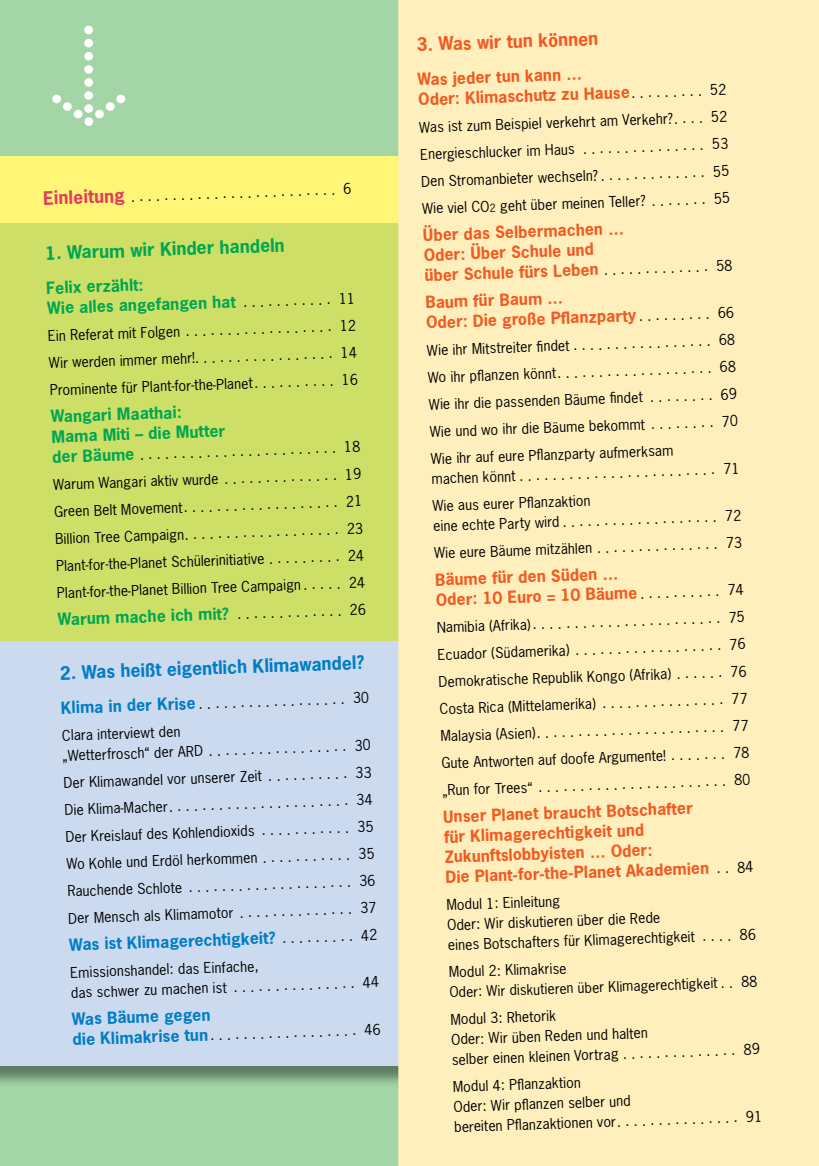
<style>
.page{position:relative;width:819px;height:1166px;background:#a4d5a7}
.page>*{position:absolute;margin:0;border:0;box-sizing:border-box;transform-origin:0 0}
.t1{font:700 17.5px "News Gothic LT";color:#007dc5}
.t2{font:700 17.5px "News Gothic LT";color:#00a651}
.t3{font:700 17.5px "News Gothic LT";color:#f15a22}
.t4{font:700 15.75px/20.1px "News Gothic LT";color:#f15a22}
.t5{font:700 15.75px/20.1px "News Gothic LT";color:#00a651}
.t6{font:700 15.75px "News Gothic LT";color:#007dc5}
.t7{font:14px/27.1px "News Gothic LT";color:#000}
.t8{font:13.83px "News Gothic LT";color:#000}
.s1{font-weight:700;font-size:17.5px;color:#e23c5b}
.s2{font-weight:400;font-size:14px;color:#000}
.s3{font-weight:700;font-size:15.75px;color:#00a651}
.s4{font-weight:700;font-size:15.75px;color:#007dc5}
.s5{font-size:10.5px}
.s6{font-size:14px}
</style>
<div class="page">
<div style="left:0;top:156px;width:403px;height:75px;background:#fff577"></div>
<div style="left:0;top:223px;width:403px;height:433px;background:#cedf68"></div>
<svg style="left:52px;top:26px;width:73px;height:100px"></svg>
<img style="left:0;top:1065px;width:398px;height:19px">
<div style="left:0;top:641px;width:409px;height:424px;background:#ccdaef"></div>
<div style="left:398px;top:0;width:421px;height:1166px;background:#ffefbd"></div>
<p class="t7" style="left:43px;top:186px;width:310px;rotate:-2deg"><span class="s1">Einleitung</span> . . . . . . . . . . . . . . . . . . . . . . . . . 6</p>
<p class="t2" style="left:45px;top:242px;width:241px;rotate:-2deg">1. Warum wir Kinder handeln</p>
<p class="t5" style="left:46px;top:278px;width:309px;rotate:-2deg">Felix erzählt:<br>Wie alles angefangen hat <span class="s2">. . . . . . . . . . . 11</span></p>
<p class="t7" style="left:48px;top:322px;width:309px;text-align:justify;rotate:-2deg">Ein Referat mit Folgen . . . . . . . . . . . . . . . . . . 12<br>Wir werden immer mehr!. . . . . . . . . . . . . . . . . 14<br>Prominente für Plant-for-the-Planet. . . . . . . . . . 16</p>
<p class="t5" style="left:51px;top:406px;width:175px;rotate:-2deg">Wangari Maathai:<br>Mama Miti – die Mutter</p>
<p class="t7" style="left:52px;top:444px;width:310px;text-align:justify;rotate:-2deg"><span class="s3">der Bäume</span> . . . . . . . . . . . . . . . . . . . . . . . . 18<br>Warum Wangari aktiv wurde . . . . . . . . . . . . . . 19<br>Green Belt Movement. . . . . . . . . . . . . . . . . . . 21<br>Billion Tree Campaign. . . . . . . . . . . . . . . . . . . 23<br>Plant-for-the-Planet Schülerinitiative . . . . . . . . . 24<br>Plant-for-the-Planet Billion Tree Campaign . . . . . 24</p>
<p class="t5" style="left:58px;top:609px;width:309px;rotate:-2deg">Warum mache ich mit? <span class="s2">. . . . . . . . . . . . . 26</span></p>
<p class="t1" style="left:59px;top:661px;width:306px;rotate:-2deg">2. Was heißt eigentlich Klimawandel?</p>
<p class="t7" style="left:61px;top:695px;width:309px;rotate:-2deg"><span class="s4">Klima in der Krise</span> . . . . . . . . . . . . . . . . . . 30<br>Clara interviewt den</p>
<p class="t7" style="left:62px;top:742px;width:309px;text-align:justify;rotate:-2deg">„Wetterfrosch“ der ARD . . . . . . . . . . . . . . . . . 30<br>Der Klimawandel vor unserer Zeit . . . . . . . . . . 33<br>Die Klima-Macher. . . . . . . . . . . . . . . . . . . . . . 34<br>Der Kreislauf des Kohlendioxids . . . . . . . . . . . 35<br>Wo Kohle und Erdöl herkommen . . . . . . . . . . . 35<br>Rauchende Schlote . . . . . . . . . . . . . . . . . . . . 36<br>Der Mensch als Klimamotor . . . . . . . . . . . . . . 37</p>
<p class="t6" style="left:69px;top:934px;width:310px;rotate:-2deg">Was ist Klimagerechtigkeit? <span class="s2">. . . . . . . . . 42</span></p>
<p class="t7" style="left:70px;top:962px;width:309px;line-height:20.1px;rotate:-2deg">Emissionshandel: das Einfache,<br>das schwer zu machen ist . . . . . . . . . . . . . . . 44</p>
<p class="t6" style="left:72px;top:1009px;width:140px;rotate:-2deg">Was Bäume gegen</p>
<p class="t7" style="left:72px;top:1026px;width:309px;rotate:-2deg"><span class="s4">die Klimakrise tun</span> . . . . . . . . . . . . . . . . . . 46</p>
<p class="t3" style="left:416px;top:33px;width:183px;rotate:-2deg">3. Was wir tun können</p>
<p class="t4" style="left:417px;top:69px;width:309px;rotate:-2deg">Was jeder tun kann …<br>Oder: Klimaschutz zu Hause<span class="s2">. . . . . . . . . 52</span></p>
<p class="t7" style="left:419px;top:114px;width:310px;text-align:justify;rotate:-2deg">Was ist zum Beispiel verkehrt am Verkehr?. . . . 52<br>Energieschlucker im Haus . . . . . . . . . . . . . . . 53<br>Den Stromanbieter wechseln? . . . . . . . . . . . . . 55<br>Wie viel CO<span class="s5">2</span> geht über meinen Teller? . . . . . . . 55</p>
<p class="t4" style="left:423px;top:225px;width:310px;rotate:-2deg">Über das Selbermachen …<br>Oder: Über Schule und<br>über Schule fürs Leben <span class="s2">. . . . . . . . . . . . . 58</span></p>
<p class="t4" style="left:425px;top:292px;width:309px;rotate:-2deg">Baum für Baum …<br>Oder: Die große Pfl anzparty <span class="s2">. . . . . . . . . 66</span></p>
<p class="t7" style="left:426px;top:337px;width:309px;text-align:justify;rotate:-2deg">Wie ihr Mitstreiter fi ndet . . . . . . . . . . . . . . . . . 68<br>Wo ihr pfl anzen könnt. . . . . . . . . . . . . . . . . . . 68<br>Wie ihr die passenden Bäume fi ndet . . . . . . . . 69<br>Wie und wo ihr die Bäume bekommt . . . . . . . . 70<br>Wie ihr auf eure Pfl anzparty aufmerksam</p>
<p class="t7" style="left:431px;top:465px;width:309px;rotate:-2deg">machen könnt . . . . . . . . . . . . . . . . . . . . . . . . 71<br>Wie aus eurer Pfl anzaktion</p>
<p class="t7" style="left:433px;top:512px;width:309px;rotate:-2deg">eine echte Party wird . . . . . . . . . . . . . . . . . . . 72<br>Wie eure Bäume mitzählen . . . . . . . . . . . . . . . 73</p>
<p class="t4" style="left:435px;top:569px;width:309px;rotate:-2deg">Bäume für den Süden …<br>Oder: 10 Euro = 10 Bäume <span class="s2">. . . . . . . . . . 74</span></p>
<p class="t7" style="left:436px;top:614px;width:309px;text-align:justify;rotate:-2deg">Namibia (Afrika) . . . . . . . . . . . . . . . . . . . . . . . 75<br>Ecuador (Südamerika) . . . . . . . . . . . . . . . . . . 76<br>Demokratische Republik Kongo (Afrika) . . . . . . 76<br>Costa Rica (Mittelamerika) . . . . . . . . . . . . . . . 77<br>Malaysia (Asien). . . . . . . . . . . . . . . . . . . . . . . 77<br>Gute Antworten auf doofe Argumente! . . . . . . . 78 „Run for Trees“ . . . . . . . . . . . . . . . . . . . . . . . 80</p>
<p class="t4" style="left:443px;top:806px;width:309px;rotate:-2deg">Unser Planet braucht Botschafter<br>für Klimagerechtigkeit und Zukunftslobbyisten … Oder:<br>Die Plant-for-the-Planet Akademien <span class="s2">. . 84</span></p>
<p class="t7" style="left:446px;top:894px;width:309px;line-height:20.1px;rotate:-2deg">Modul 1: Einleitung<br>Oder: Wir diskutieren über die Rede<br>eines Botschafters für Klimagerechtigkeit . . . . 86</p>
<p class="t7" style="left:448px;top:958px;width:119px;rotate:-2deg">Modul 2: Klimakrise</p>
<p class="t8" style="left:449px;top:983px;width:309px;rotate:-2deg">Oder: Wir diskutieren über Klimagerechtigkeit <span class="s6">. . 88</span></p>
<p class="t7" style="left:450px;top:1009px;width:309px;line-height:20.1px;rotate:-2deg">Modul 3: Rhetorik<br>Oder: Wir üben Reden und halten<br>selber einen kleinen Vortrag . . . . . . . . . . . . . . 89</p>
<p class="t7" style="left:452px;top:1076px;width:309px;line-height:20.1px;rotate:-2deg">Modul 4: Pfl anzaktion<br>Oder: Wir pfl anzen selber und<br>bereiten Pfl anzaktionen vor. . . . . . . . . . . . . . . 91</p>
</div>
